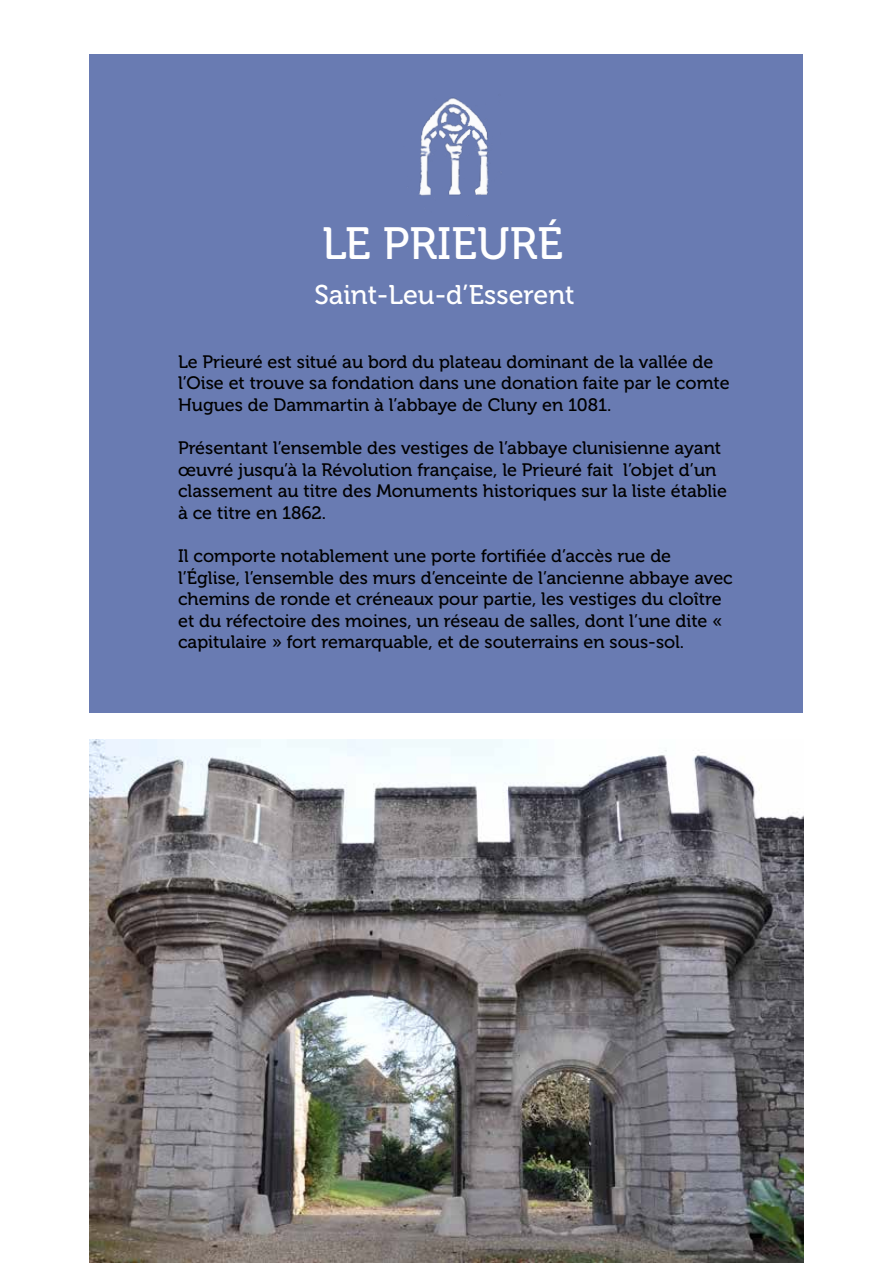
<style>
.page{position:relative;width:893px;height:1263px;background:#fff}
.page>*{position:absolute;margin:0;border:0;box-sizing:border-box;transform-origin:0 0}
.t1{font:45px "Museo 500";color:#fff}
.t2{font:27px "Museo 500";color:#fff}
.t3{font:18px/21.6px "Museo 500";color:#000}
</style>
<div class="page">
<div style="left:90px;top:54px;width:713px;height:658px;background:#697bb2"></div>
<img style="left:90px;top:740px;width:713px;height:523px">
<img style="left:419px;top:97px;width:70px;height:99px">
<h1 class="t1" style="left:322px;top:219px;width:243px">LE PRIEURÉ</h1>
<h2 class="t2" style="left:314px;top:280px;width:262px">Saint-Leu-d’Esserent</h2>
<p class="t3" style="left:178px;top:351px;width:553px">Le Prieuré est situé au bord du plateau dominant de la vallée de l’Oise et trouve sa fondation dans une donation faite par le comte<br>Hugues de Dammartin à l’abbaye de Cluny en 1081.</p>
<p class="t3" style="left:178px;top:437px;width:551px">Présentant l’ensemble des vestiges de l’abbaye clunisienne ayant œuvré jusqu’à la Révolution française, le Prieuré fait l’objet d’un classement au titre des Monuments historiques sur la liste établie à ce titre en 1862.</p>
<p class="t3" style="left:178px;top:545px;width:556px">Il comporte notablement une porte fortifiée d’accès rue de l’Église, l’ensemble des murs d’enceinte de l’ancienne abbaye avec chemins de ronde et créneaux pour partie, les vestiges du cloître et du réfectoire des moines, un réseau de salles, dont l’une dite « capitulaire » fort remarquable, et de souterrains en sous-sol.</p>
</div>
